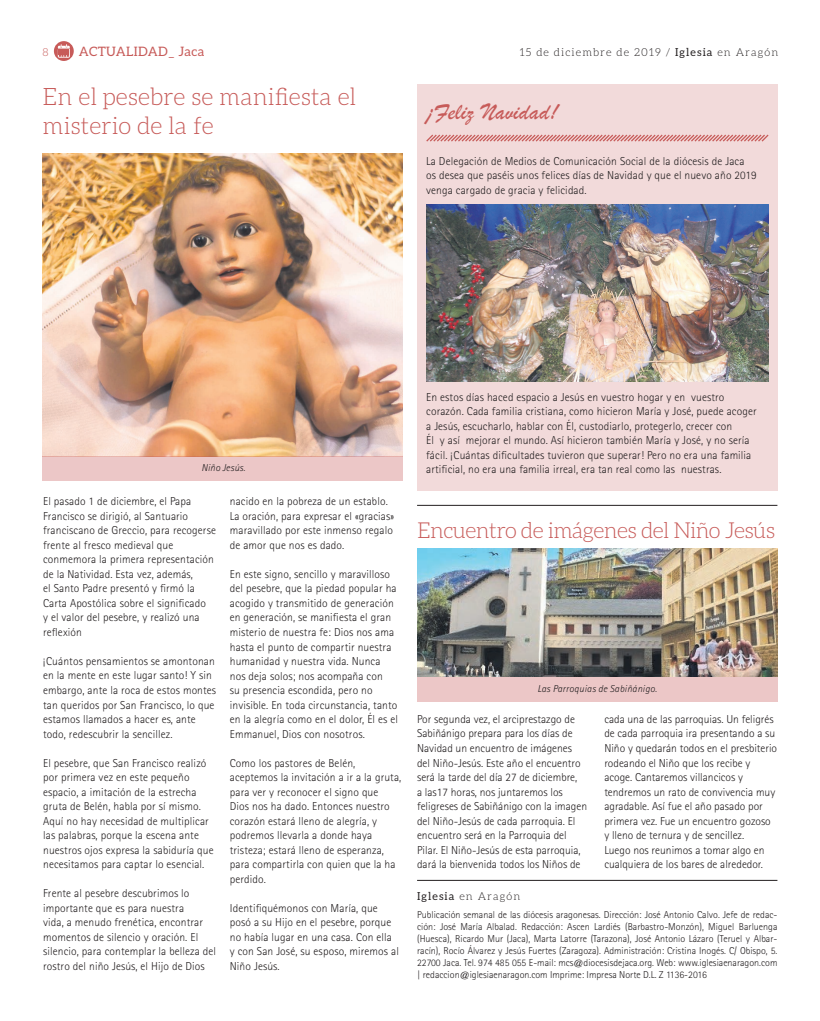
<style>
.page{position:relative;width:820px;height:1021px;background:#fff}
.page>*{position:absolute;margin:0;border:0;box-sizing:border-box;transform-origin:0 0}
.t1{font:300 24px/28.8px "Aleo";color:#c75b59}
.t2{font:24px "Brush Script";letter-spacing:.01em;color:#c75b59}
.t3{font:300 22px "Aleo";letter-spacing:-.025em;color:#c75b59}
.t4{font:13px "Aleo";letter-spacing:.025em;color:#c75b59}
.t5{font:300 11.5px/14.5px "Rotis Sans Serif";letter-spacing:.01em;color:#231f20}
.t6{font:300 11px "Aleo";letter-spacing:.1em;color:#231f20}
.t7{font:300 11px "Aleo";color:#c75b59}
.t8{font:300 10px/12px "Rotis Sans Serif";color:#231f20;text-align:justify}
.t9{font:italic 300 10px "Rotis Sans Serif";letter-spacing:.025em;color:#231f20}
.s1{font-weight:400}
</style>
<div class="page">
<div style="left:417px;top:85px;width:360px;height:406px;background:#f2dada"></div>
<div style="left:417px;top:677px;width:360px;height:24px;background:#ecc7c7"></div>
<svg style="left:54px;top:41px;width:20px;height:20px"></svg>
<hr style="left:417px;top:880px;width:360px;height:1px;background:#231f20">
<img style="left:43px;top:153px;width:360px;height:303px">
<div style="left:43px;top:456px;width:360px;height:25px;background:#ecc7c7"></div>
<img style="left:417px;top:549px;width:360px;height:127px">
<img style="left:426px;top:204px;width:342px;height:177px">
<svg style="left:426px;top:134px;width:343px;height:8px"></svg>
<hr style="left:417px;top:505px;width:360px;height:1px;background:#231f20">
<p class="t7" style="left:43px;top:46px;width:8px">8</p>
<p class="t4" style="left:79px;top:44px;width:127px">ACTUALIDAD_ Jaca</p>
<p class="t6" style="left:519px;top:46px;width:260px">15 de diciembre de 2019 / <span class="s1">Iglesia</span> en Aragón</p>
<h1 class="t1" style="left:43px;top:82px;width:315px">En el pesebre se manifiesta el misterio de la fe</h1>
<h1 class="t2" style="left:426px;top:95px;width:133px">¡Feliz Navidad!</h1>
<p class="t5" style="left:426px;top:153px;width:332px">La Delegación de Medios de Comunicación Social de la diócesis de Jaca os desea que paséis unos felices días de Navidad y que el nuevo año 2019 venga cargado de gracia y felicidad.</p>
<p class="t9" style="left:201px;top:462px;width:45px">Niño Jesús.</p>
<p class="t5" style="left:43px;top:494px;width:174px">El pasado 1 de diciembre, el Papa<br>Francisco se dirigió, al Santuario franciscano de Greccio, para recogerse frente al fresco medieval que conmemora la primera representación de la Natividad. Esta vez, además,<br>el Santo Padre presentó y firmó la<br>Carta Apostólica sobre el significado<br>y el valor del pesebre, y realizó una reflexión</p>
<p class="t5" style="left:43px;top:654px;width:174px">¡Cuántos pensamientos se amontonan en la mente en este lugar santo! Y sin embargo, ante la roca de estos montes tan queridos por San Francisco, lo que estamos llamados a hacer es, ante todo, redescubrir la sencillez.</p>
<p class="t5" style="left:43px;top:755px;width:172px">El pesebre, que San Francisco realizó por primera vez en este pequeño espacio, a imitación de la estrecha gruta de Belén, habla por sí mismo.<br>Aquí no hay necesidad de multiplicar las palabras, porque la escena ante nuestros ojos expresa la sabiduría que necesitamos para captar lo esencial.</p>
<p class="t5" style="left:43px;top:886px;width:174px">Frente al pesebre descubrimos lo importante que es para nuestra<br>vida, a menudo frenética, encontrar momentos de silencio y oración. El silencio, para contemplar la belleza del rostro del niño Jesús, el Hijo de Dios</p>
<p class="t5" style="left:230px;top:494px;width:166px">nacido en la pobreza de un establo.<br>La oración, para expresar el «gracias» maravillado por este inmenso regalo de amor que nos es dado.</p>
<p class="t5" style="left:230px;top:567px;width:169px">En este signo, sencillo y maravilloso del pesebre, que la piedad popular ha acogido y transmitido de generación en generación, se manifiesta el gran misterio de nuestra fe: Dios nos ama hasta el punto de compartir nuestra humanidad y nuestra vida. Nunca nos deja solos; nos acompaña con<br>su presencia escondida, pero no invisible. En toda circunstancia, tanto en la alegría como en el dolor, Él es el Emmanuel, Dios con nosotros.</p>
<p class="t5" style="left:230px;top:755px;width:173px">Como los pastores de Belén, aceptemos la invitación a ir a la gruta, para ver y reconocer el signo que<br>Dios nos ha dado. Entonces nuestro corazón estará lleno de alegría, y podremos llevarla a donde haya tristeza; estará lleno de esperanza, para compartirla con quien que la ha perdido.</p>
<p class="t5" style="left:230px;top:900px;width:170px">Identifiquémonos con María, que posó a su Hijo en el pesebre, porque no había lugar en una casa. Con ella y con San José, su esposo, miremos al<br>Niño Jesús.</p>
<p class="t5" style="left:426px;top:389px;width:332px">En estos días haced espacio a Jesús en vuestro hogar y en vuestro corazón. Cada familia cristiana, como hicieron María y José, puede acoger a Jesús, escucharlo, hablar con Él, custodiarlo, protegerlo, crecer con<br>Él y así mejorar el mundo. Así hicieron también María y José, y no sería fácil. ¡Cuántas dificultades tuvieron que superar! Pero no era una familia artificial, no era una familia irreal, era tan real como las nuestras.</p>
<h2 class="t3" style="left:417px;top:518px;width:359px">Encuentro de imágenes del Niño Jesús</h2>
<p class="t9" style="left:537px;top:683px;width:121px">Las Parroquias de Sabiñánigo.</p>
<p class="t5" style="left:417px;top:711px;width:171px">Por segunda vez, el arciprestazgo de Sabiñánigo prepara para los días de Navidad un encuentro de imágenes del Niño-Jesús. Este año el encuentro será la tarde del día 27 de diciembre,<br>a las17 horas, nos juntaremos los feligreses de Sabiñánigo con la imagen del Niño-Jesús de cada parroquia. El encuentro será en la Parroquia del Pilar. El Niño-Jesús de esta parroquia, dará la bienvenida todos los Niños de</p>
<p class="t5" style="left:604px;top:711px;width:174px">cada una de las parroquias. Un feligrés de cada parroquia ira presentando a su Niño y quedarán todos en el presbiterio rodeando el Niño que los recibe y acoge. Cantaremos villancicos y tendremos un rato de convivencia muy agradable. Así fue el año pasado por primera vez. Fue un encuentro gozoso y lleno de ternura y de sencillez.<br>Luego nos reunimos a tomar algo en cualquiera de los bares de alrededor.</p>
<p class="t6" style="left:417px;top:890px;width:105px"><span class="s1">Iglesia</span> en Aragón</p>
<p class="t8" style="left:417px;top:908px;width:362px">Publicación semanal de las diócesis aragonesas. Dirección: José Antonio Calvo. Jefe de redac&shy;ción: José María Albalad. Redacción: Ascen Lardiés (Barbastro-Monzón), Miguel Barluenga (Huesca), Ricardo Mur (Jaca), Marta Latorre (Tarazona), José Antonio Lázaro (Teruel y Albar&shy;racín), Rocío Álvarez y Jesús Fuertes (Zaragoza). Administración: Cristina Inogés. C/ Obispo, 5.<br>22700 Jaca. Tel. 974 485 055 E-mail: mcs@diocesisdejaca.org. Web: www.iglesiaenaragon.com | redaccion@iglesiaenaragon.com Imprime: Impresa Norte D.L. Z 1136-2016</p>
</div>
